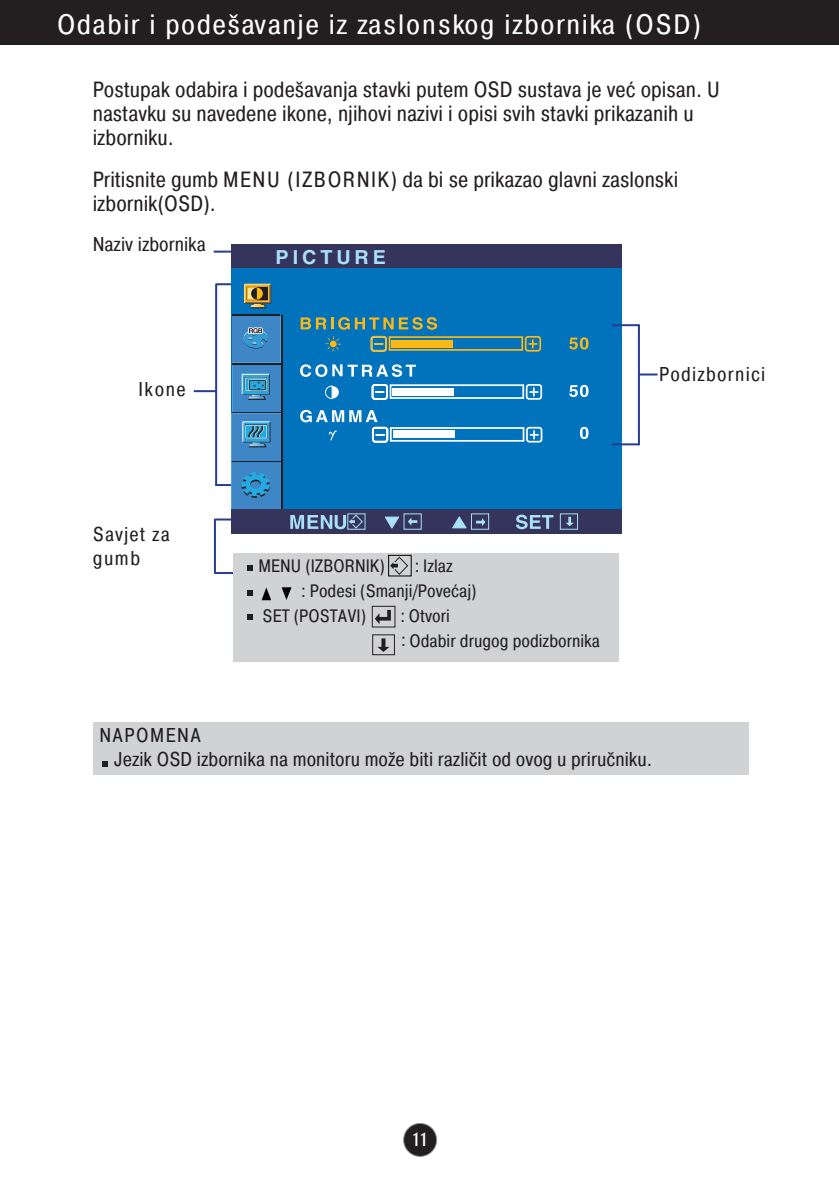
<style>
.page{position:relative;width:839px;height:1189px;background:#fff}
.page>*{position:absolute;margin:0;border:0;box-sizing:border-box;transform-origin:0 0}
.t1{font:28px "Pragmatica Cond Cr";letter-spacing:.05em;color:#fff;scale:1.05 1}
.t2{font:22px/24px "Pragmatica Cond Cr";color:#231f20}
.t3{font:20px/24.6px "Pragmatica Cond Cr";color:#231f20}
.t4{font:20px/24px "Pragmatica Cond Cr";letter-spacing:.055em;color:#231f20}
.t5{font:20px "Pragmatica Cond Cr";letter-spacing:.06em;color:#231f20}
.t6{font:700 20px "Optima";color:#fff;scale:.7 1}
.t7{font:700 19.4px "Helvetica";letter-spacing:.2em;color:#aae0f9}
.t8{font:18px/24.6px "Pragmatica Cond Cr";color:#231f20}
.s1{font-family:"Helvetica"}
</style>
<div class="page">
<div style="left:403px;top:1123px;width:33px;height:33px;background:#231f20;border-radius:50%"></div>
<div style="left:403px;top:1123px;width:34px;height:34px;border:2px solid #939598;border-radius:50%"></div>
<div style="left:0;top:0;width:839px;height:45px;background:#231f20"></div>
<div style="left:93px;top:723px;width:655px;height:52px;background:#d1d2d4"></div>
<svg style="left:102px;top:761px;width:6px;height:5px"></svg>
<hr style="left:215px;top:284px;width:2px;height:202px;background:#253f8e">
<hr style="left:214px;top:519px;width:2px;height:53px;background:#253f8e">
<hr style="left:215px;top:283px;width:27px;height:2px;background:#253f8e">
<hr style="left:194px;top:390px;width:22px;height:2px;background:#253f8e">
<hr style="left:215px;top:484px;width:27px;height:2px;background:#253f8e">
<hr style="left:214px;top:251px;width:52px;height:2px;background:#253f8e">
<hr style="left:214px;top:518px;width:53px;height:2px;background:#253f8e">
<hr style="left:214px;top:572px;width:50px;height:2px;background:#253f8e">
<div style="left:232px;top:244px;width:390px;height:25px;background:#34345c"></div>
<div style="left:231px;top:268px;width:390px;height:242px;background:#0073bc"></div>
<div style="left:232px;top:316px;width:49px;height:48px;background:#4aa3da"></div>
<hr style="left:232px;top:412px;width:50px;height:1px;background:#231f20">
<hr style="left:232px;top:461px;width:50px;height:1px;background:#231f20">
<div style="left:232px;top:316px;width:48px;height:46px;background:#3f86c7"></div>
<svg style="left:232px;top:364px;width:49px;height:48px"></svg>
<div style="left:232px;top:365px;width:48px;height:46px;background:#3f86c7"></div>
<svg style="left:231px;top:413px;width:50px;height:48px"></svg>
<div style="left:232px;top:414px;width:49px;height:46px;background:#3f86c7"></div>
<svg style="left:231px;top:462px;width:50px;height:47px"></svg>
<div style="left:232px;top:463px;width:48px;height:46px;background:#3f86c7"></div>
<hr style="left:232px;top:363px;width:50px;height:1px;background:#231f20">
<svg style="left:244px;top:283px;width:28px;height:25px"></svg>
<svg style="left:242px;top:374px;width:28px;height:26px"></svg>
<svg style="left:242px;top:421px;width:28px;height:26px"></svg>
<hr style="left:281px;top:315px;width:1px;height:195px;background:#231f20">
<hr style="left:232px;top:315px;width:48px;height:1px;background:#231f20">
<svg style="left:244px;top:327px;width:24px;height:21px"></svg>
<svg style="left:301px;top:317px;width:241px;height:35px"></svg>
<svg style="left:300px;top:384px;width:243px;height:59px"></svg>
<svg style="left:569px;top:337px;width:19px;height:12px"></svg>
<svg style="left:569px;top:385px;width:19px;height:12px"></svg>
<svg style="left:580px;top:427px;width:8px;height:12px"></svg>
<svg style="left:241px;top:472px;width:29px;height:26px"></svg>
<svg style="left:300px;top:364px;width:116px;height:13px"></svg>
<div style="left:231px;top:509px;width:391px;height:25px;background:#34345c"></div>
<svg style="left:290px;top:513px;width:288px;height:17px"></svg>
<hr style="left:638px;top:324px;width:2px;height:121px;background:#253f8e">
<hr style="left:612px;top:324px;width:26px;height:2px;background:#253f8e">
<svg style="left:640px;top:373px;width:17px;height:2px"></svg>
<hr style="left:612px;top:443px;width:26px;height:2px;background:#253f8e">
<div style="left:233px;top:553px;width:386px;height:109px;background:#d1d2d4"></div>
<svg style="left:247px;top:614px;width:5px;height:6px"></svg>
<svg style="left:247px;top:590px;width:5px;height:5px"></svg>
<svg style="left:247px;top:565px;width:5px;height:5px"></svg>
<div style="left:388px;top:555px;width:23px;height:21px;border:1px solid #000"></div>
<svg style="left:390px;top:556px;width:18px;height:19px"></svg>
<div style="left:372px;top:606px;width:23px;height:21px;border:1px solid #231f20"></div>
<svg style="left:375px;top:610px;width:16px;height:14px"></svg>
<svg style="left:377px;top:638px;width:12px;height:14px"></svg>
<div style="left:372px;top:634px;width:23px;height:21px;border:1px solid #231f20"></div>
<svg style="left:282px;top:587px;width:9px;height:13px"></svg>
<svg style="left:262px;top:587px;width:9px;height:13px"></svg>
<p class="t1" style="left:57px;top:14px;width:615px">Odabir i podešavanje iz zaslonskog izbornika (OSD)</p>
<p class="t2" style="left:93px;top:79px;width:628px">Postupak odabira i podešavanja stavki putem OSD sustava je već opisan. U nastavku su navedene ikone, njihovi nazivi i opisi svih stavki prikazanih u izborniku.</p>
<p class="t2" style="left:93px;top:169px;width:587px">Pritisnite gumb MENU (IZBORNIK) da bi se prikazao glavni zaslonski izbornik(OSD).</p>
<p class="t3" style="left:93px;top:234px;width:115px">Naziv izbornika</p>
<p class="t7" style="left:275px;top:250px;width:112px">PICTURE</p>
<p class="t3" style="left:138px;top:379px;width:49px">Ikone</p>
<p class="t5" style="left:659px;top:367px;width:108px">Podizbornici</p>
<p class="t4" style="left:93px;top:524px;width:79px">Savjet za gumb</p>
<p class="t8" style="left:258px;top:556px;width:128px">MENU (IZBORNIK)</p>
<p class="t8" style="left:415px;top:556px;width:40px"><span class="s1">:</span> Izlaz</p>
<p class="t8" style="left:301px;top:580px;width:177px"><span class="s1">:</span> Podesi (Smanji/Povećaj)</p>
<p class="t8" style="left:262px;top:605px;width:105px">SET (POSTAVI)</p>
<p class="t8" style="left:400px;top:605px;width:201px"><span class="s1">:</span> Otvori<br><span class="s1">:</span> Odabir drugog podizbornika</p>
<p class="t3" style="left:114px;top:724px;width:540px;text-indent:-14px">NAPOMENA<br>Jezik OSD izbornika na monitoru može biti različit od ovog u priručniku.</p>
<p class="t6" style="left:412px;top:1131px;width:23px">11</p>
</div>
